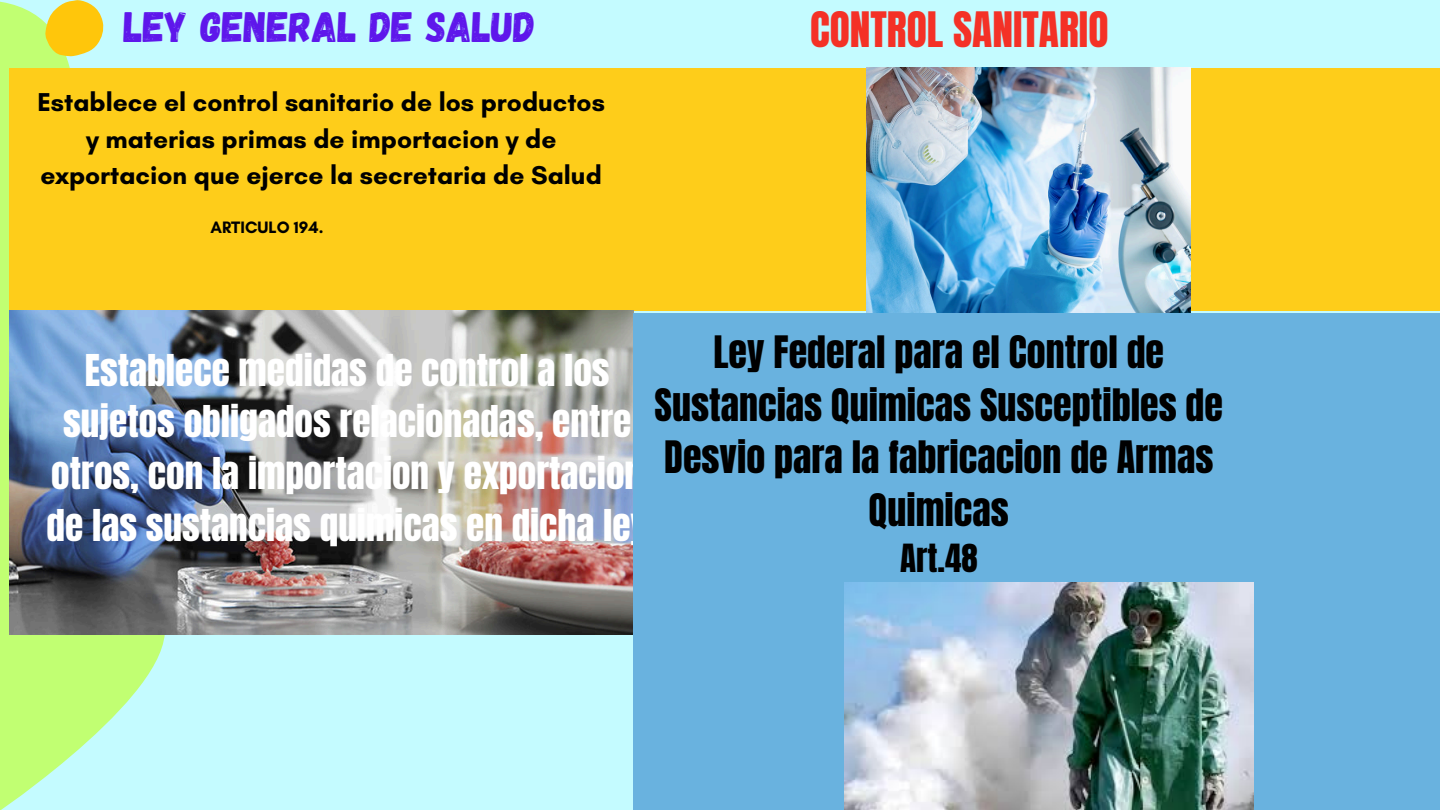
<style>
.page{position:relative;width:1440px;height:810px;background:#c4fbff}
.page>*{position:absolute;margin:0;border:0;box-sizing:border-box;transform-origin:0 0}
.t1{font:42.4px "Gagalin";color:#5e17eb}
.t2{font:41.5px "Anton";color:#f43126}
.t3{font:38px/52.5px "Anton";color:#000;text-align:center}
.t4{font:37.3px/51.9px "Anton";color:#fff;text-align:center}
.t5{font:33px "Anton";color:#000}
.t6{font:700 26.3px/36.6px "Glacial Indifference";color:#000;text-align:center}
.t7{font:700 16.8px "Glacial Indifference";color:#000}
</style>
<div class="page">
<svg style="left:0;top:1px;width:165px;height:809px;fill:#c1ff72"></svg>
<svg style="left:45px;top:0;width:59px;height:56px"></svg>
<div style="left:9px;top:68px;width:1431px;height:243px;background:#fecd1a"></div>
<img style="left:867px;top:68px;width:324px;height:246px">
<img style="left:9px;top:311px;width:624px;height:324px">
<div style="left:633px;top:314px;width:807px;height:302px;background:#69b2df"></div>
<div style="left:633px;top:583px;width:807px;height:227px;background:#69b2df"></div>
<img style="left:845px;top:583px;width:409px;height:227px">
<p class="t1" style="left:124px;top:0;width:413px">LEY GENERAL DE SALUD</p>
<p class="t6" style="left:37px;top:83px;width:569px">Establece el control sanitario de los productos y materias primas de importacion y de exportacion que ejerce la secretaria de Salud</p>
<h3 class="t7" style="left:210px;top:217px;width:114px">ARTICULO 194.</h3>
<h3 class="t2" style="left:810px;top:0;width:300px">CONTROL SANITARIO</h3>
<p class="t3" style="left:655px;top:327px;width:570px">Ley Federal para el Control de<br>Sustancias Quimicas Susceptibles de<br>Desvio para la fabricacion de Armas<br>Quimicas</p>
<p class="t5" style="left:900px;top:535px;width:79px">Art.48</p>
<p class="t4" style="left:47px;top:344px;width:603px">Establece medidas de control a los sujetos obligados relacionadas, entre otros, con la importacion y exportacion de las sustancias quimicas en dicha ley</p>
</div>
